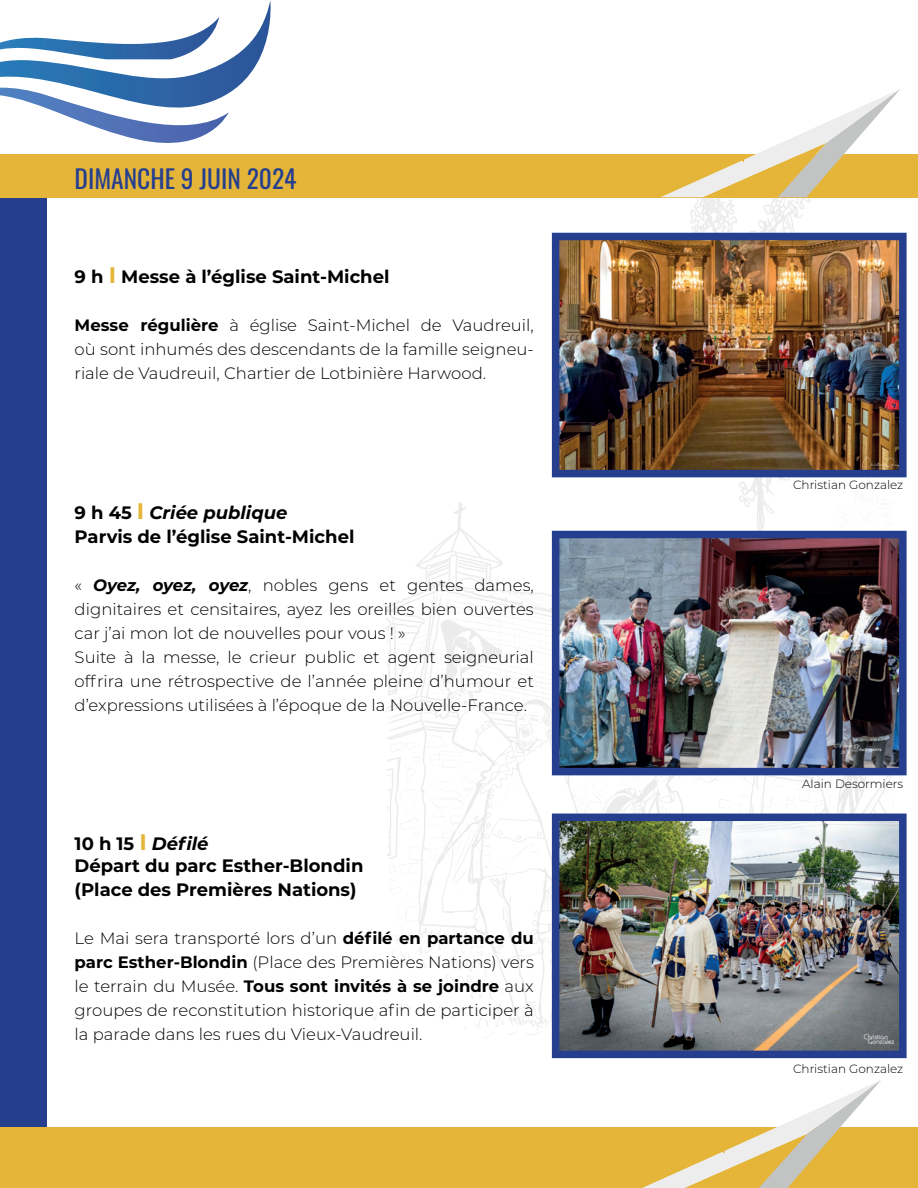
<style>
.page{position:relative;width:918px;height:1188px;background:#fff}
.page>*{position:absolute;margin:0;border:0;box-sizing:border-box;transform-origin:0 0}
.t1{font:25.5px "Oswald";color:#253f8e}
.t2{font:700 18px/24px "Montserrat";color:#000}
.t3{font:300 16.5px/24px "Montserrat";color:#000;text-align:justify}
.t4{font:300 12px "Montserrat";color:#000}
.s1{font-size:22.5px;color:#e5b53a}
.s2{font-weight:700}
.s3{font-style:italic}
.s4{font-weight:700;font-style:italic}
</style>
<div class="page">
<img style="left:299px;top:197px;width:595px;height:862px">
<div style="left:0;top:169px;width:46px;height:1019px;background:#253f8e"></div>
<div style="left:1px;top:1128px;width:917px;height:60px;background:#e5b53a"></div>
<svg style="left:641px;top:1080px;width:240px;height:108px"></svg>
<div style="left:1px;top:154px;width:917px;height:43px;background:#e5b53a"></div>
<svg style="left:661px;top:89px;width:239px;height:108px"></svg>
<svg style="left:0;top:0;width:271px;height:155px"></svg>
<img style="left:561px;top:242px;width:337px;height:226px">
<div style="left:552px;top:233px;width:355px;height:244px;border:8px solid #253f8e"></div>
<img style="left:561px;top:540px;width:337px;height:226px">
<div style="left:552px;top:531px;width:355px;height:244px;border:8px solid #253f8e"></div>
<img style="left:561px;top:823px;width:337px;height:226px">
<div style="left:552px;top:814px;width:355px;height:244px;border:8px solid #253f8e"></div>
<h1 class="t1" style="left:75px;top:155px;width:223px">DIMANCHE 9 JUIN 2024</h1>
<p class="t2" style="left:75px;top:263px;width:316px">9 h <span class="s1">I</span> Messe à l’église Saint-Michel</p>
<p class="t3" style="left:75px;top:312px;width:461px"><span class="s2">Messe régulière</span> à église Saint-Michel de Vaudreuil, où sont inhumés des descendants de la famille seigneu&shy;riale de Vaudreuil, Chartier de Lotbinière Harwood.</p>
<p class="t2" style="left:75px;top:499px;width:281px">9 h 45 <span class="s1">I</span> <span class="s3">Criée publique<br></span>Parvis de l’église Saint-Michel</p>
<p class="t3" style="left:75px;top:572px;width:461px;text-align:left">« <span class="s4">Oyez, oyez, oyez</span>, nobles gens et gentes dames, dignitaires et censitaires, ayez les oreilles bien ouvertes car j’ai mon lot de nouvelles pour vous ! »<br>Suite à la messe, le crieur public et agent seigneurial offrira une rétrospective de l’année pleine d’humour et d’expressions utilisées à l’époque de la Nouvelle-France.</p>
<p class="t2" style="left:75px;top:832px;width:290px;line-height:21.6px">10 h 15 <span class="s1">I</span> <span class="s3">Défilé<br></span>Départ du parc Esther-Blondin</p>
<p class="t2" style="left:75px;top:877px;width:284px">(Place des Premières Nations)</p>
<p class="t3" style="left:75px;top:926px;width:461px">Le Mai sera transporté lors d’un <span class="s2">défilé en partance du parc Esther-Blondin</span> (Place des Premières Nations) vers le terrain du Musée. <span class="s2">Tous sont invités à se joindre</span> aux groupes de reconstitution historique afin de participer à la parade dans les rues du Vieux-Vaudreuil.</p>
<p class="t4" style="left:793px;top:477px;width:112px">Christian Gonzalez</p>
<p class="t4" style="left:802px;top:776px;width:103px">Alain Desormiers</p>
<p class="t4" style="left:793px;top:1061px;width:112px">Christian Gonzalez</p>
</div>
